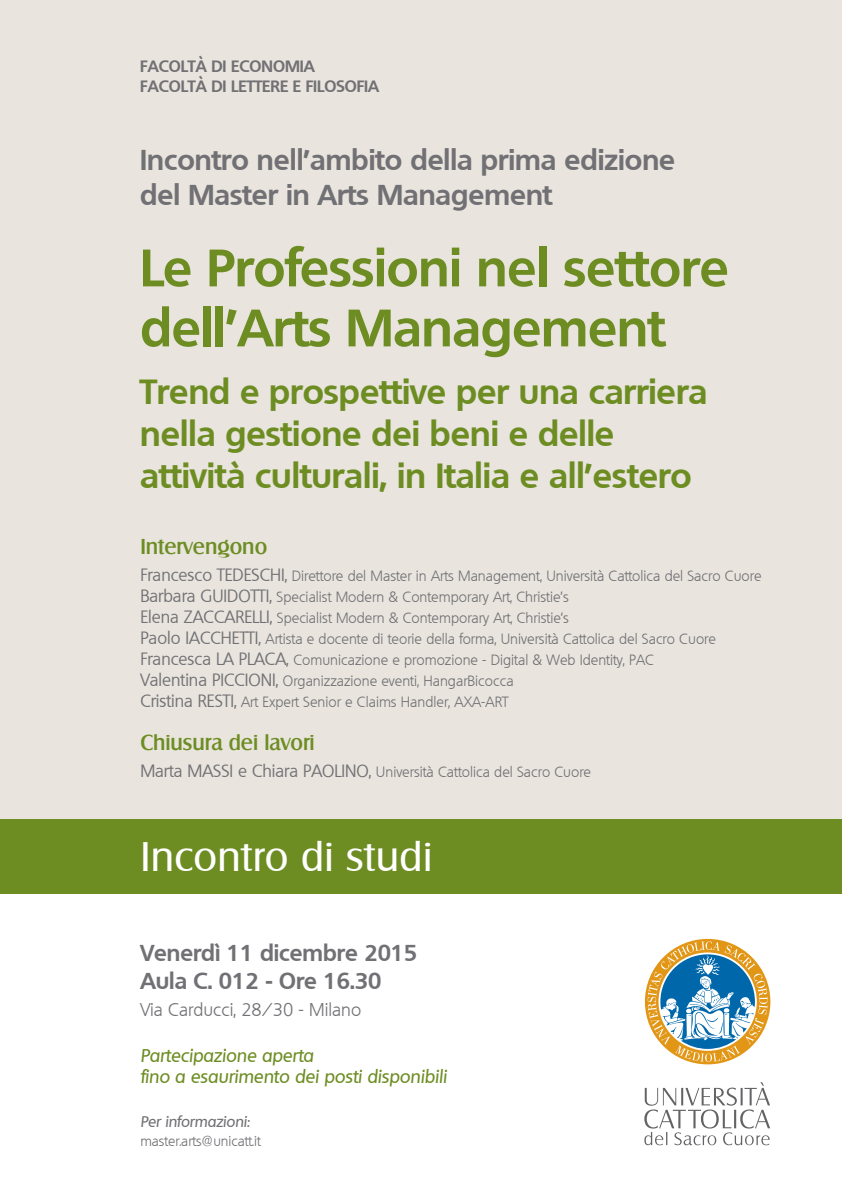
<style>
.page{position:relative;width:842px;height:1191px;background:#fff}
.page>*{position:absolute;margin:0;border:0;box-sizing:border-box;transform-origin:0 0}
.t1{font:700 51px/60px "Quebec";color:#6d8d23}
.t2{font:40.2px "Salzburg";letter-spacing:.01em;color:#fff}
.t3{font:700 34px "Quebec";color:#6d8d23}
.t4{font:700 28px "Quebec";color:#717074}
.t5{font:700 22.4px "Quebec";color:#717074}
.t6{font:500 21px "Salzburg";color:#6d8d23}
.t7{font:italic 500 18px "Quebec";color:#6d8d23}
.t8{font:300 18px "Quebec";color:#717074}
.t9{font:700 16px "Quebec";color:#717074}
.t10{font:italic 500 15px "Quebec";color:#717074}
.t11{font:300 14.5px "Quebec";color:#717074}
.t12{font:300 14px "Quebec";color:#717074}
.s1{font-weight:400;font-size:17px}
</style>
<div class="page">
<div style="left:0;top:0;width:842px;height:828px;background:#e9e5de"></div>
<div style="left:0;top:819px;width:842px;height:74px;background:#6d8d23"></div>
<svg style="left:645px;top:939px;width:125px;height:125px"></svg>
<svg style="left:644px;top:1082px;width:126px;height:63px"></svg>
<p class="t9" style="left:140px;top:56px;width:176px">FACOLTÀ DI ECONOMIA</p>
<p class="t9" style="left:140px;top:76px;width:240px">FACOLTÀ DI LETTERE E FILOSOFIA</p>
<p class="t4" style="left:140px;top:142px;width:536px">Incontro nell’ambito della prima edizione</p>
<p class="t4" style="left:140px;top:177px;width:413px">del Master in Arts Management</p>
<p class="t1" style="left:140px;top:236px;width:590px">Le Professioni nel settore dell’Arts Management</p>
<p class="t3" style="left:140px;top:370px;width:568px">Trend e prospettive per una carriera</p>
<p class="t3" style="left:140px;top:412px;width:475px">nella gestione dei beni e delle</p>
<p class="t3" style="left:140px;top:454px;width:553px">attività culturali, in Italia e all’estero</p>
<p class="t6" style="left:140px;top:534px;width:128px">Intervengono</p>
<p class="t11" style="left:140px;top:566px;width:623px"><span class="s1">Francesco TEDESCHI,</span> Direttore del Master in Arts Management, Università Cattolica del Sacro Cuore</p>
<p class="t11" style="left:140px;top:587px;width:430px"><span class="s1">Barbara GUIDOTTI,</span> Specialist Modern &amp; Contemporary Art, Christie’s</p>
<p class="t11" style="left:140px;top:608px;width:430px"><span class="s1">Elena ZACCARELLI,</span> Specialist Modern &amp; Contemporary Art, Christie’s</p>
<p class="t11" style="left:140px;top:629px;width:577px"><span class="s1">Paolo IACCHETTI,</span> Artista e docente di teorie della forma, Università Cattolica del Sacro Cuore</p>
<p class="t11" style="left:140px;top:650px;width:515px"><span class="s1">Francesca LA PLACA,</span> Comunicazione e promozione - Digital &amp; Web Identity, PAC</p>
<p class="t11" style="left:140px;top:671px;width:375px"><span class="s1">Valentina PICCIONI,</span> Organizzazione eventi, HangarBicocca</p>
<p class="t11" style="left:140px;top:692px;width:370px"><span class="s1">Cristina RESTI,</span> Art Expert Senior e Claims Handler, AXA-ART</p>
<p class="t6" style="left:140px;top:729px;width:176px">Chiusura dei lavori</p>
<p class="t11" style="left:140px;top:763px;width:452px"><span class="s1">Marta MASSI e Chiara PAOLINO,</span> Università Cattolica del Sacro Cuore</p>
<p class="t2" style="left:140px;top:832px;width:293px">Incontro di studi</p>
<p class="t5" style="left:140px;top:938px;width:279px">Venerdì 11 dicembre 2015</p>
<p class="t5" style="left:140px;top:966px;width:243px">Aula C. 012 - Ore 16.30</p>
<p class="t8" style="left:140px;top:998px;width:222px">Via Carducci, 28/30 - Milano</p>
<p class="t7" style="left:140px;top:1044px;width:175px">Partecipazione aperta</p>
<p class="t7" style="left:140px;top:1064px;width:308px">fino a esaurimento dei posti disponibili</p>
<p class="t10" style="left:140px;top:1111px;width:111px">Per informazioni:</p>
<p class="t12" style="left:140px;top:1131px;width:122px">master.arts@unicatt.it</p>
</div>
